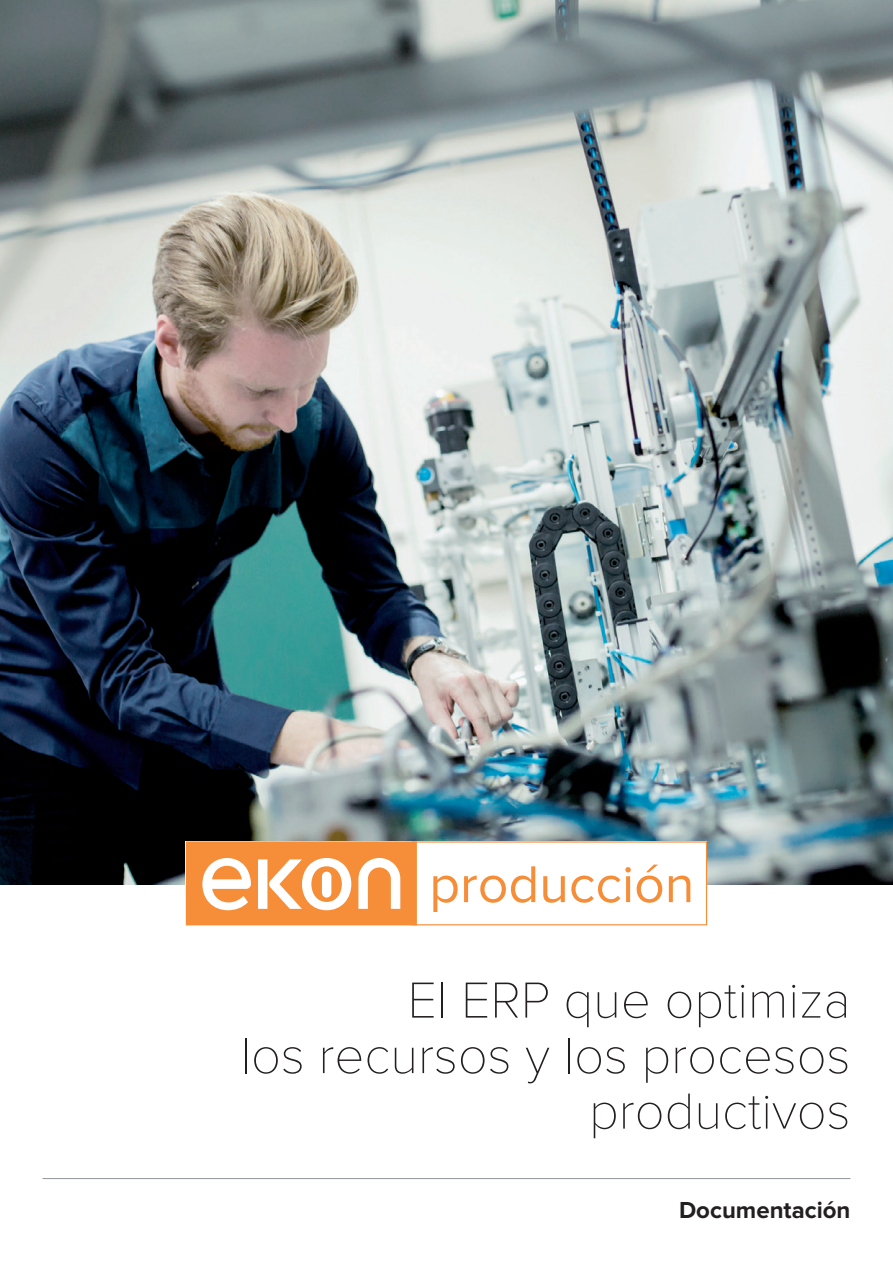
<style>
.page{position:relative;width:893px;height:1263px;background:#fff}
.page>*{position:absolute;margin:0;border:0;box-sizing:border-box;transform-origin:0 0}
.t1{font:53.7px "Proxima Nova";color:#f68d38}
.t2{font:100 52.5px/55.5px "Proxima Nova T";color:#231f20;text-align:right}
.t3{font:700 24px "Proxima Nova";color:#231f20}
</style>
<div class="page">
<img style="left:0;top:0;width:893px;height:884px">
<hr style="left:43px;top:1178px;width:807px;height:1px;background:#939598">
<svg style="left:186px;top:841px;width:521px;height:84px"></svg>
<p class="t1" style="left:429px;top:860px;width:267px">producción</p>
<p class="t2" style="left:240px;top:973px;width:611px">El ERP que optimiza<br>los recursos y los procesos productivos</p>
<p class="t3" style="left:679px;top:1199px;width:173px">Documentación</p>
</div>
